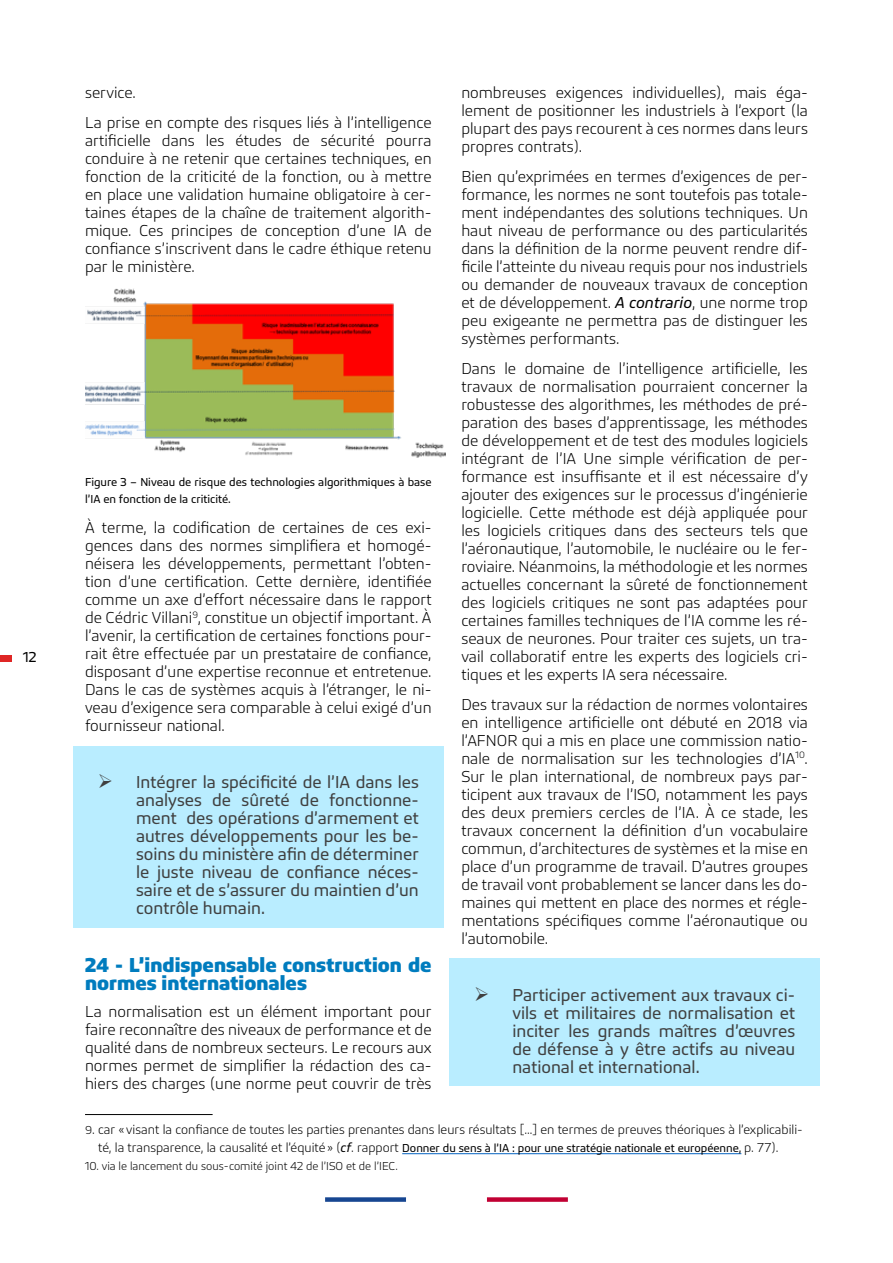
<style>
.page{position:relative;width:893px;height:1263px;background:#fff}
.page>*{position:absolute;margin:0;border:0;box-sizing:border-box;transform-origin:0 0}
.t1{font:700 21px/18px "Bega";color:#007cbe}
.t2{font:18px/18px "Bega";color:#404040;text-align:justify}
.t3{font:300 16.5px/18px "Bega";color:#000;text-align:justify}
.t4{font:15px "Bega";color:#000}
.t5{font:300 13.5px "Bega";color:#000}
.t6{font:12px/17.9px "Bega";color:#000}
.t7{font:300 12px "Bega";color:#000}
.s1{font-weight:400;font-style:italic}
.s2{font-size:12px}
.s3{font-weight:300;font-size:13.5px}
.s4{font-style:italic;font-size:13.5px}
</style>
<div class="page">
<div style="left:325px;top:1197px;width:81px;height:5px;background:#174691"></div>
<div style="left:487px;top:1197px;width:81px;height:5px;background:#c10033"></div>
<div style="left:0;top:655px;width:12px;height:7px;background:#df2625"></div>
<div style="left:73px;top:746px;width:371px;height:182px;background:#b9edff"></div>
<img style="left:85px;top:288px;width:361px;height:170px">
<hr style="left:85px;top:1114px;width:128px;height:1px;background:#000">
<hr style="left:402px;top:1153px;width:339px;height:1px;background:#0563c1">
<div style="left:449px;top:959px;width:371px;height:127px;background:#b9edff"></div>
<p class="t4" style="left:23px;top:648px;width:15px">12</p>
<p class="t3" style="left:85px;top:77px;width:348px;line-height:30px">service.<br>La prise en compte des risques liés à l’intelligence</p>
<p class="t3" style="left:85px;top:131px;width:348px">artificielle dans les études de sécurité pourra conduire à ne retenir que certaines techniques, en fonction de la criticité de la fonction, ou à mettre en place une validation humaine obligatoire à cer&shy;taines étapes de la chaîne de traitement algorith&shy;mique. Ces principes de conception d’une IA de confiance s’inscrivent dans le cadre éthique retenu par le ministère.</p>
<p class="t6" style="left:85px;top:472px;width:348px">Figure 3 – Niveau de risque des technologies algorithmiques à base l’IA en fonction de la criticité.</p>
<p class="t3" style="left:85px;top:519px;width:348px">À terme, la codification de certaines de ces exi&shy;gences dans des normes simplifiera et homogé&shy;néisera les développements, permettant l’obten&shy;tion d’une certification. Cette dernière, identifiée comme un axe d’effort nécessaire dans le rapport de Cédric Villani<sup>9</sup>, constitue un objectif important. À l’avenir, la certification de certaines fonctions pour&shy;rait être effectuée par un prestataire de confiance, disposant d’une expertise reconnue et entretenue.<br>Dans le cas de systèmes acquis à l’étranger, le ni&shy;veau d’exigence sera comparable à celui exigé d’un fournisseur national.</p>
<p class="t2" style="left:136px;top:773px;width:284px;text-indent:-38px">➢ Intégrer la spécificité de l’IA dans les analyses de sûreté de fonctionne&shy;ment des opérations d’armement et autres développements pour les be&shy;soins du ministère afin de déterminer le juste niveau de confiance néces&shy;saire et de s’assurer du maintien d’un contrôle humain.</p>
<p class="t3" style="left:461px;top:83px;width:348px">nombreuses exigences individuelles), mais éga&shy;lement de positionner les industriels à l’export (la plupart des pays recourent à ces normes dans leurs propres contrats).</p>
<p class="t3" style="left:461px;top:167px;width:348px">Bien qu’exprimées en termes d’exigences de per&shy;formance, les normes ne sont toutefois pas totale&shy;ment indépendantes des solutions techniques. Un haut niveau de performance ou des particularités dans la définition de la norme peuvent rendre dif&shy;ficile l’atteinte du niveau requis pour nos industriels ou demander de nouveaux travaux de conception et de développement. <span class="s1">A contrario</span>, une norme trop peu exigeante ne permettra pas de distinguer les systèmes performants.</p>
<p class="t3" style="left:461px;top:359px;width:348px">Dans le domaine de l’intelligence artificielle, les travaux de normalisation pourraient concerner la robustesse des algorithmes, les méthodes de pré&shy;paration des bases d’apprentissage, les méthodes de développement et de test des modules logiciels intégrant de l’IA Une simple vérification de per&shy;formance est insuffisante et il est nécessaire d’y ajouter des exigences sur le processus d’ingénierie logicielle. Cette méthode est déjà appliquée pour les logiciels critiques dans des secteurs tels que l’aéronautique, l’automobile, le nucléaire ou le fer&shy;roviaire. Néanmoins, la méthodologie et les normes actuelles concernant la sûreté de fonctionnement des logiciels critiques ne sont pas adaptées pour certaines familles techniques de l’IA comme les ré&shy;seaux de neurones. Pour traiter ces sujets, un tra&shy;vail collaboratif entre les experts des logiciels cri&shy;tiques et les experts IA sera nécessaire.</p>
<p class="t3" style="left:461px;top:695px;width:348px">Des travaux sur la rédaction de normes volontaires en intelligence artificielle ont débuté en 2018 via l’AFNOR qui a mis en place une commission natio&shy;nale de normalisation sur les technologies d’IA<sup>10</sup>.<br>Sur le plan international, de nombreux pays par&shy;ticipent aux travaux de l’ISO, notamment les pays des deux premiers cercles de l’IA. À ce stade, les travaux concernent la définition d’un vocabulaire commun, d’architectures de systèmes et la mise en place d’un programme de travail. D’autres groupes de travail vont probablement se lancer dans les do&shy;maines qui mettent en place des normes et régle&shy;mentations spécifiques comme l’aéronautique ou l’automobile.</p>
<p class="t1" style="left:85px;top:956px;width:348px">24 - L’indispensable construction de normes internationales</p>
<p class="t3" style="left:85px;top:1002px;width:348px">La normalisation est un élément important pour faire reconnaître des niveaux de performance et de qualité dans de nombreux secteurs. Le recours aux normes permet de simplifier la rédaction des ca&shy;hiers des charges (une norme peut couvrir de très</p>
<p class="t5" style="left:85px;top:1122px;width:719px"><span class="s2">9</span>. car « visant la confiance de toutes les parties prenantes dans leurs résultats […] en termes de preuves théoriques à l’explicabili-</p>
<p class="t6" style="left:98px;top:1139px;width:682px"><span class="s3">té, la transparence, la causalité et l’équité» (</span><span class="s4">cf</span><span class="s3">. rapport</span> Donner du sens à l’IA : pour une stratégie nationale et européenne, <span class="s3">p. 77).</span></p>
<p class="t7" style="left:85px;top:1159px;width:314px">10. via le lancement du sous-comité joint 42 de l’ISO et de l’IEC.</p>
<p class="t2" style="left:512px;top:986px;width:284px;text-indent:-38px">➢ Participer activement aux travaux ci&shy;vils et militaires de normalisation et inciter les grands maîtres d’œuvres de défense à y être actifs au niveau national et international.</p>
</div>
